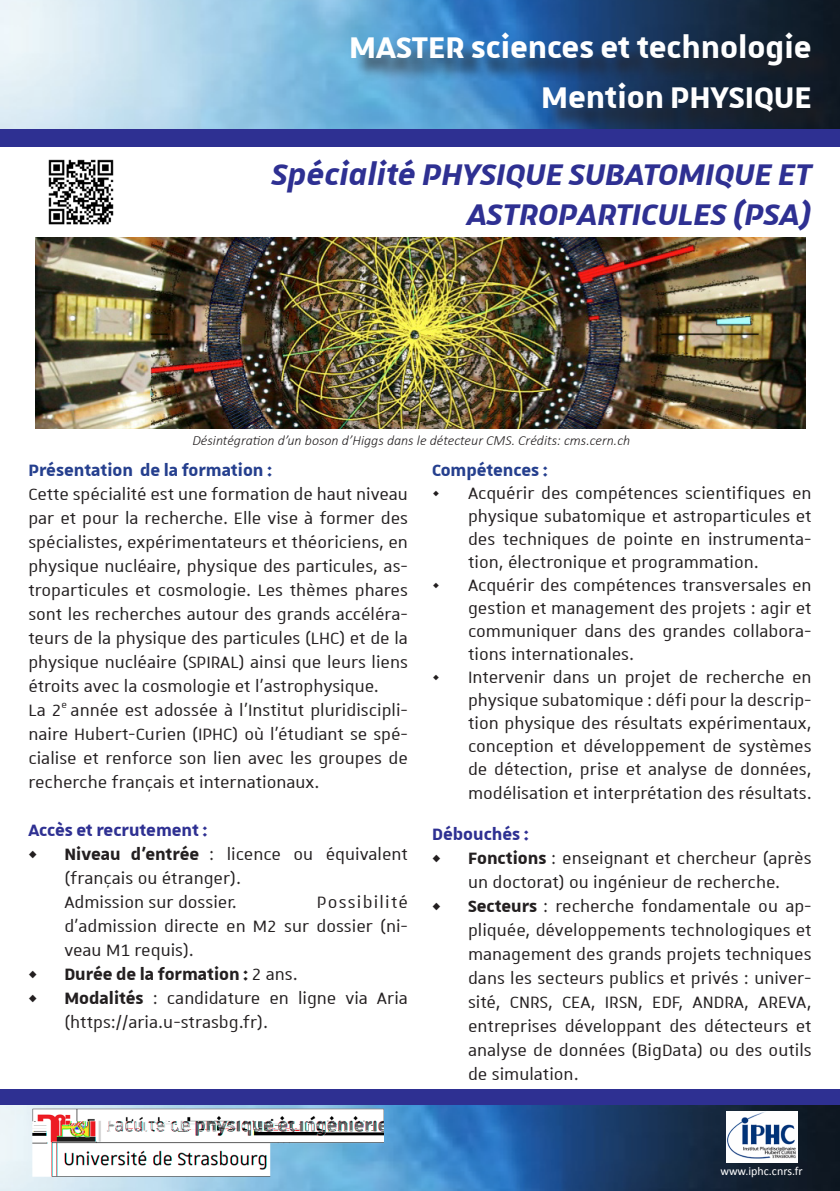
<style>
.page{position:relative;width:840px;height:1191px;background:#fff}
.page>*{position:absolute;margin:0;border:0;box-sizing:border-box;transform-origin:0 0}
.t1{font:italic 700 40px "Unistra A";color:#2e3092}
.t2{font:700 40px "Unistra A";color:#fff}
.t3{font:22px/24px "Unistra A";color:#231f20;text-align:justify}
.t4{font:700 22px "Unistra A";color:#253f8e}
.t5{font:700 22px "Unistra A";color:#2e3092}
.t6{font:700 22px "Unistra A";color:#231f20}
.t7{font:italic 300 14px "Calibri";color:#231f20}
.t8{font:12px "Calibri";color:#fff}
.s1{font-weight:700}
.s2{font-weight:400}
</style>
<div class="page">
<img style="left:0;top:0;width:839px;height:129px">
<div style="left:0;top:1089px;width:839px;height:17px;background:#2e3092"></div>
<div style="left:354px;top:36px;width:479px;height:99px;background:#231f20;opacity:.75"></div>
<img style="left:35px;top:237px;width:770px;height:192px">
<img style="left:48px;top:159px;width:66px;height:66px">
<div style="left:0;top:129px;width:839px;height:17px;background:#2e3092"></div>
<img style="left:0;top:1105px;width:839px;height:86px">
<img style="left:28px;top:1105px;width:355px;height:86px">
<img style="left:726px;top:1111px;width:70px;height:51px">
<p class="t2" style="left:349px;top:25px;width:463px">MASTER sciences et technologie</p>
<p class="t2" style="left:540px;top:75px;width:272px">Mention PHYSIQUE</p>
<p class="t1" style="left:272px;top:153px;width:541px">Spécialité PHYSIQUE SUBATOMIQUE ET</p>
<p class="t1" style="left:467px;top:193px;width:346px">ASTROPARTICULES (PSA)</p>
<p class="t7" style="left:192px;top:431px;width:439px">Désintégration d’un boson d’Higgs dans le détecteur CMS. Crédits: cms.cern.ch</p>
<p class="t4" style="left:28px;top:457px;width:245px">Présentation de la formation :</p>
<p class="t3" style="left:28px;top:481px;width:381px">Cette spécialité est une formation de haut niveau par et pour la recherche. Elle vise à former des spécialistes, expérimentateurs et théoriciens, en physique nucléaire, physique des particules, as&shy;troparticules et cosmologie. Les thèmes phares sont les recherches autour des grands accéléra&shy;teurs de la physique des particules (LHC) et de la physique nucléaire (SPIRAL) ainsi que leurs liens étroits avec la cosmologie et l’astrophysique.</p>
<p class="t3" style="left:28px;top:697px;width:381px">La 2<sup>e</sup> année est adossée à l’Institut pluridiscipli&shy;naire Hubert-Curien (IPHC) où l’étudiant se spé&shy;cialise et renforce son lien avec les groupes de recherche français et internationaux.</p>
<p class="t5" style="left:28px;top:817px;width:180px">Accès et recrutement :</p>
<p class="t3" style="left:64px;top:841px;width:345px;text-align:left;text-indent:-36px"><span class="s1">• Niveau d’entrée</span> : licence ou équivalent (français ou étranger).<br>Admission sur dossier.</p>
<p class="t3" style="left:64px;top:889px;width:345px;text-indent:252px">Possibilité d’admission directe en M2 sur dossier (ni&shy;veau M1 requis).</p>
<p class="t6" style="left:28px;top:961px;width:271px">• Durée de la formation : <span class="s2">2 ans.</span></p>
<p class="t3" style="left:64px;top:985px;width:345px;text-indent:-36px"><span class="s1">• Modalités</span> : candidature en ligne via Aria (https://aria.u-strasbg.fr).</p>
<p class="t4" style="left:432px;top:457px;width:117px">Compétences :</p>
<p class="t3" style="left:468px;top:480px;width:345px;line-height:23px;text-indent:-36px">• Acquérir des compétences scientifiques en physique subatomique et astroparticules et des techniques de pointe en instrumenta&shy;tion, électronique et programmation.</p>
<p class="t3" style="left:468px;top:572px;width:345px;line-height:23px;text-indent:-36px">• Acquérir des compétences transversales en gestion et management des projets : agir et communiquer dans des grandes collabora&shy;tions internationales.</p>
<p class="t3" style="left:468px;top:664px;width:345px;line-height:23.2px;text-indent:-36px">• Intervenir dans un projet de recherche en physique subatomique : défi pour la descrip&shy;tion physique des résultats expérimentaux, conception et développement de systèmes de détection, prise et analyse de données, modélisation et interprétation des résultats.</p>
<p class="t5" style="left:432px;top:821px;width:98px">Débouchés :</p>
<p class="t3" style="left:432px;top:845px;width:381px;text-align:center"><span class="s1">• Fonctions</span> : enseignant et chercheur (après un doctorat) ou ingénieur de recherche.</p>
<p class="t3" style="left:468px;top:893px;width:345px;text-indent:-36px"><span class="s1">• Secteurs</span> : recherche fondamentale ou ap&shy;pliquée, développements technologiques et management des grands projets techniques dans les secteurs publics et privés : univer&shy;sité, CNRS, CEA, IRSN, EDF, ANDRA, AREVA, entreprises développant des détecteurs et analyse de données (BigData) ou des outils de simulation.</p>
<p class="t8" style="left:720px;top:1163px;width:84px">www.iphc.cnrs.fr</p>
</div>
